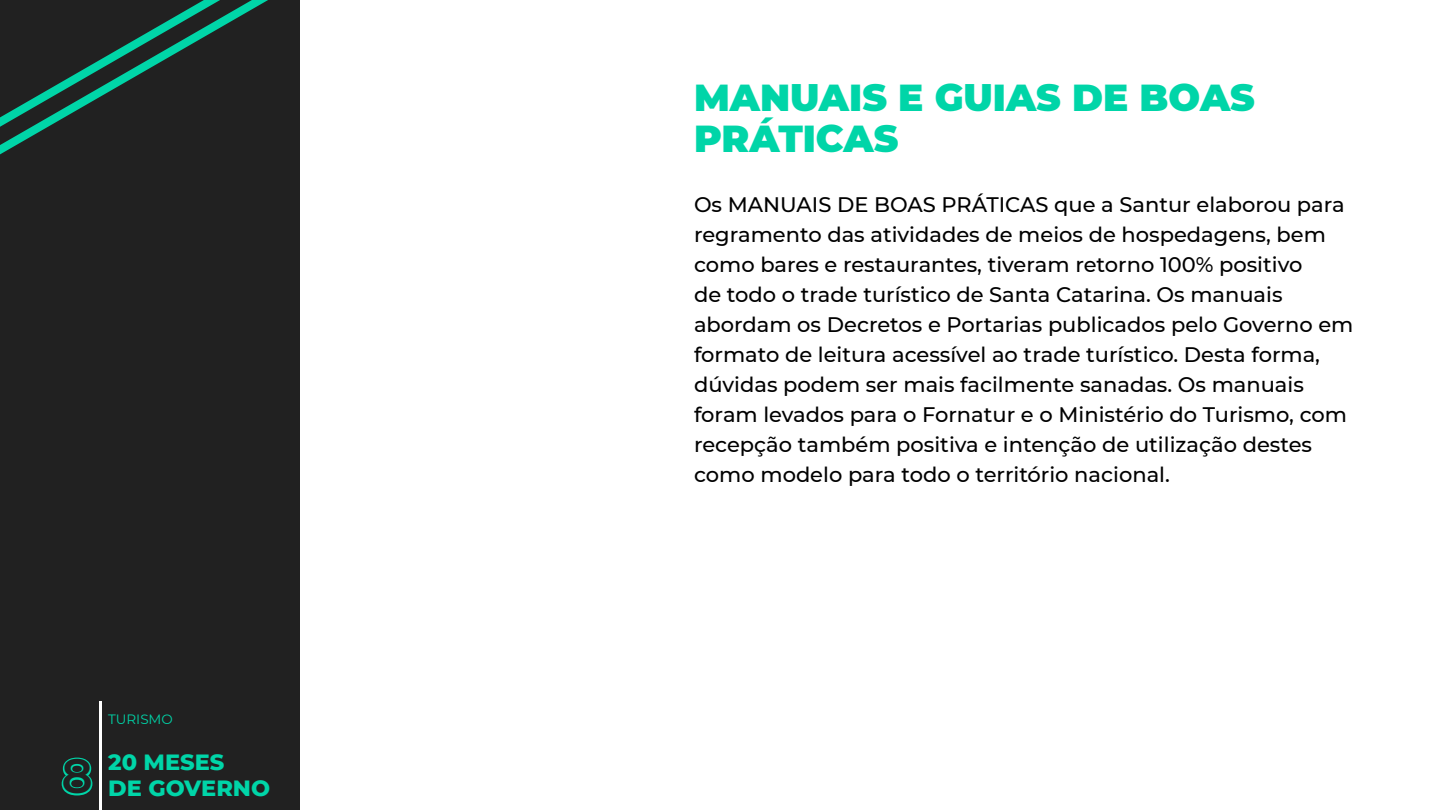
<style>
.page{position:relative;width:1440px;height:810px;background:#fff}
.page>*{position:absolute;margin:0;border:0;box-sizing:border-box;transform-origin:0 0}
.t1{font:900 37.5px/40.5px "Montserrat";color:#00d5a8}
.t2{font:800 22.5px/25.5px "Montserrat";color:#00d5a8;text-align:center}
.t3{font:500 21px/30px "Montserrat";color:#000}
.t4{font:13.5px "Montserrat";color:#00d5a8}
.s1{font-weight:600;font-size:48.15px;color:#212121}
</style>
<div class="page">
<div style="left:0;top:0;width:300px;height:810px;background:#212121"></div>
<svg style="left:0;top:0;width:268px;height:155px"></svg>
<svg style="left:61px;top:757px;width:32px;height:39px"></svg>
<hr style="left:99px;top:701px;width:3px;height:109px;background:#fff">
<p class="t4" style="left:108px;top:710px;width:66px">TURISMO</p>
<p class="t2" style="left:61px;top:748px;width:210px">20 MESES<br><span class="s1">8</span> DE GOVERNO</p>
<h1 class="t1" style="left:694px;top:75px;width:562px">MANUAIS E GUIAS DE BOAS<br>PRÁTICAS</h1>
<p class="t3" style="left:694px;top:189px;width:661px">Os MANUAIS DE BOAS PRÁTICAS que a Santur elaborou para regramento das atividades de meios de hospedagens, bem como bares e restaurantes, tiveram retorno 100% positivo<br>de todo o trade turístico de Santa Catarina. Os manuais abordam os Decretos e Portarias publicados pelo Governo em formato de leitura acessível ao trade turístico. Desta forma, dúvidas podem ser mais facilmente sanadas. Os manuais foram levados para o Fornatur e o Ministério do Turismo, com recepção também positiva e intenção de utilização destes como modelo para todo o território nacional.</p>
</div>
